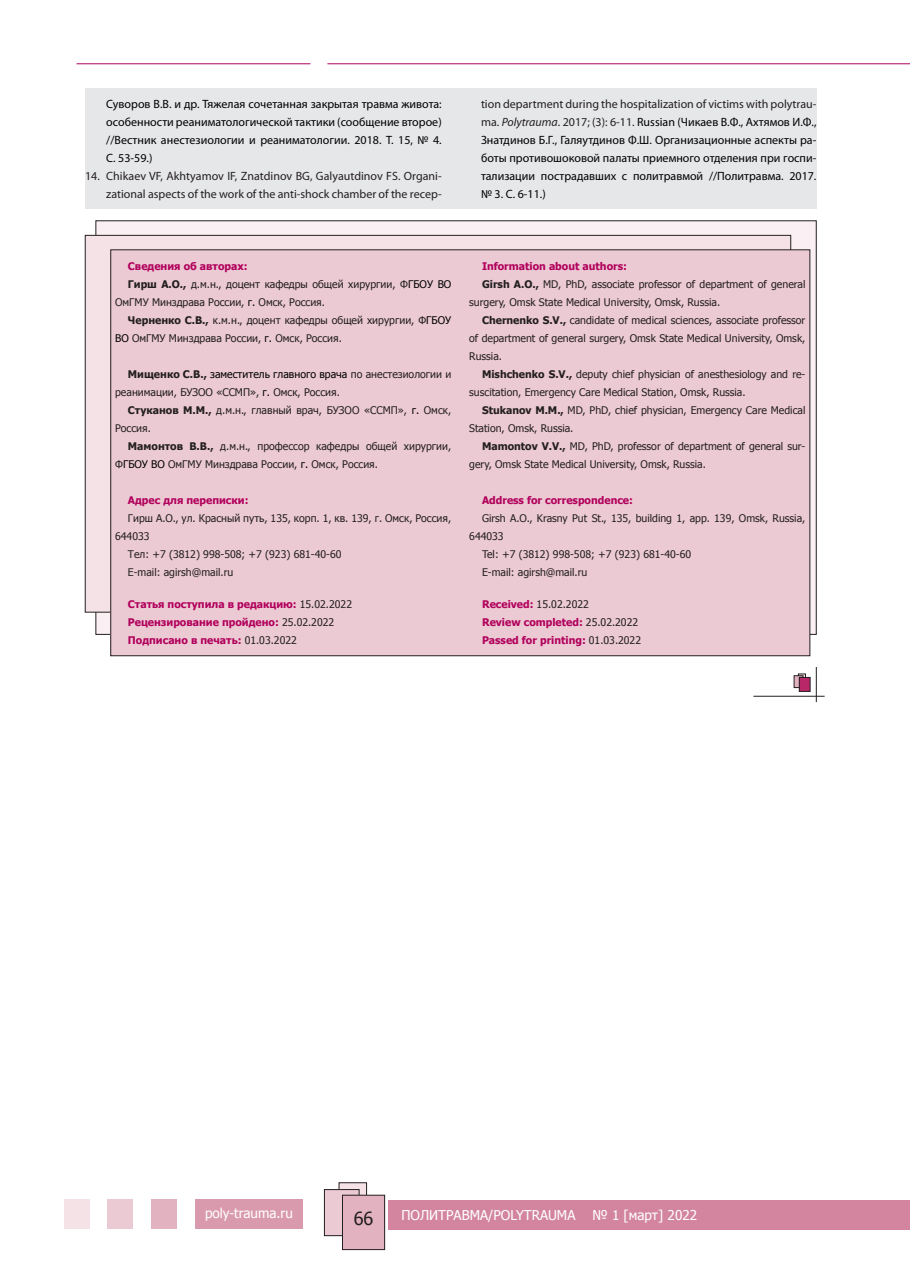
<style>
.page{position:relative;width:910px;height:1280px;background:#fff}
.page>*{position:absolute;margin:0;border:0;box-sizing:border-box;transform-origin:0 0}
.t1{font:18px "Tahoma";color:#231f20}
.t2{font:13.5px "Tahoma";color:#fff}
.t3{font:12px/18px "Myriad Pro";color:#000001;text-align:justify}
.t4{font:12px/18px "Myriad Pro";color:#231f20;text-align:right}
.t5{font:10.5px/18px "Tahoma";color:#231f20}
.t6{font:700 10.5px/18px "Tahoma";color:#b1015c}
.s1{color:#231f20}
.s2{font-style:italic;color:#231f20}
.s3{font-weight:700}
.s4{color:#000001}
.s5{font-weight:400;color:#231f20}
</style>
<div class="page">
<div style="left:196px;top:1198px;width:107px;height:30px;background:#da9aae"></div>
<div style="left:151px;top:1198px;width:25px;height:30px;background:#e3b2c1"></div>
<div style="left:107px;top:1198px;width:26px;height:30px;background:#eccad4"></div>
<div style="left:64px;top:1198px;width:25px;height:30px;background:#f5e2e7"></div>
<div style="left:389px;top:1199px;width:521px;height:30px;background:#d3859f"></div>
<div style="left:339px;top:1183px;width:28px;height:36px;background:#f5e2e7"></div>
<div style="left:339px;top:1182px;width:28px;height:37px;border:1px solid #231f20"></div>
<div style="left:324px;top:1189px;width:35px;height:47px;background:#eccad4"></div>
<div style="left:324px;top:1189px;width:35px;height:47px;border:1px solid #231f20"></div>
<div style="left:342px;top:1195px;width:43px;height:54px;background:#e3b2c1"></div>
<div style="left:342px;top:1195px;width:43px;height:55px;border:1px solid #231f20"></div>
<hr style="left:327px;top:63px;width:583px;height:1px;background:#b1015c">
<hr style="left:77px;top:63px;width:233px;height:1px;background:#b1015c">
<div style="left:85px;top:88px;width:731px;height:120px;background:#e6e7e9"></div>
<div style="left:96px;top:221px;width:720px;height:413px;background:#faf0f3"></div>
<div style="left:85px;top:235px;width:706px;height:377px;background:#f5e2e7"></div>
<div style="left:111px;top:250px;width:699px;height:406px;background:#eccad4"></div>
<div style="left:798px;top:674px;width:7px;height:9px;border:1px solid #231f20"></div>
<svg style="left:796px;top:678px;width:3px;height:8px"></svg>
<div style="left:799px;top:677px;width:11px;height:14px;background:#b82768"></div>
<div style="left:799px;top:677px;width:11px;height:14px;border:1px solid #231f20"></div>
<hr style="left:753px;top:696px;width:72px;height:1px;background:#231f20">
<hr style="left:816px;top:667px;width:1px;height:35px;background:#231f20">
<p class="t3" style="left:106px;top:95px;width:337px">Суворов В.В. и др. Тяжелая сочетанная закрытая травма живота: особенности реаниматологической тактики (сообщение второе) //Вестник анестезиологии и реаниматологии. 2018. Т. 15, № 4.<br>С. 53-59.)</p>
<p class="t4" style="left:85px;top:167px;width:358px">14. Chikaev VF, Akhtyamov IF, Znatdinov BG, Galyautdinov FS. Organi&shy;zational aspects of the work of the anti-shock chamber of the recep-</p>
<p class="t3" style="left:481px;top:95px;width:337px"><span class="s1">tion department during the hospitalization of victims with polytrau&shy;ma.</span> <span class="s2">Polytrauma</span><span class="s1">. 2017; (3): 6-11.</span> Russian (Чикаев В.Ф., Ахтямов И.Ф., Знатдинов Б.Г., Галяутдинов Ф.Ш. Организационные аспекты ра&shy;боты противошоковой палаты приемного отделения при госпи&shy;тализации пострадавших с политравмой //Политравма. 2017. № 3. С. 6-11.)</p>
<p class="t6" style="left:128px;top:257px;width:121px">Сведения об авторах:</p>
<p class="t5" style="left:128px;top:275px;width:325px"><span class="s3">Гирш А.О.,</span> д.м.н., доцент кафедры общей хирургии, Ф<span class="s4">ГБОУ ВО</span></p>
<p class="t5" style="left:115px;top:293px;width:211px">ОмГМУ Минздрава России, <span class="s4">г.</span> Омск, Россия.</p>
<p class="t5" style="left:128px;top:311px;width:325px"><span class="s3">Черненко С.В.,</span> к.м.н., доцент кафедры общей хирургии, Ф<span class="s4">ГБОУ</span></p>
<p class="t5" style="left:115px;top:329px;width:228px"><span class="s4">ВО</span> ОмГМУ Минздрава России, <span class="s4">г.</span> Омск, Россия.</p>
<p class="t5" style="left:115px;top:365px;width:338px;text-indent:13px"><span class="s3">Мищенко С.В.,</span> <span class="s4">заместитель главного врача</span> по анестезиологии и реанимации, БУЗОО «ССМП», <span class="s4">г.</span> Омск, Россия.</p>
<p class="t5" style="left:115px;top:401px;width:338px;text-indent:13px"><span class="s3">Стуканов М.М.,</span> д.м.н., главный врач, БУЗОО «ССМП», <span class="s4">г.</span> Омск,<br>Россия.</p>
<p class="t5" style="left:115px;top:437px;width:338px;text-indent:13px"><span class="s3">Мамонтов В.В.,</span> д.м.н., профессор кафедры общей хирургии,<br>Ф<span class="s4">ГБОУ ВО</span> ОмГМУ Минздрава России, <span class="s4">г.</span> Омск, Россия.</p>
<p class="t6" style="left:128px;top:491px;width:122px">Адрес для переписки:</p>
<p class="t5" style="left:128px;top:509px;width:325px">Гирш А.О., ул. Красный путь, 135, корп. 1, кв. 139, г. Омск, Россия,</p>
<p class="t5" style="left:115px;top:527px;width:36px">644033</p>
<p class="t5" style="left:128px;top:545px;width:215px">Тел: +7 (3812) 998-508; +7 (923) 681-40-60</p>
<p class="t5" style="left:128px;top:563px;width:107px">E-mail: agirsh@mail.ru</p>
<p class="t6" style="left:128px;top:594px;width:226px">Статья поступила в редакцию: <span class="s5">15.02.2022<br></span>Рецензирование пройдено: <span class="s5">25.02.2022<br></span>Подписано в печать: <span class="s5">01.03.2022</span></p>
<p class="t6" style="left:482px;top:257px;width:146px">Information about authors:</p>
<p class="t5" style="left:482px;top:275px;width:325px"><span class="s3">Girsh A.O.,</span> MD, PhD, associate professor of department of general</p>
<p class="t5" style="left:469px;top:293px;width:252px">surgery, Omsk State Medical University, Omsk, Russia.</p>
<p class="t5" style="left:482px;top:311px;width:325px"><span class="s3">Chernenko S.V.,</span> candidate of medical sciences, associate professor</p>
<p class="t5" style="left:469px;top:329px;width:338px">of department of general surgery, Omsk State Medical University, Omsk,</p>
<p class="t5" style="left:469px;top:347px;width:34px">Russia.</p>
<p class="t5" style="left:482px;top:365px;width:325px"><span class="s3">Mishchenko S.V.,</span> deputy chief physician of anesthesiology and re-</p>
<p class="t5" style="left:469px;top:383px;width:278px">suscitation, Emergency Care Medical Station, Omsk, Russia.</p>
<p class="t5" style="left:482px;top:401px;width:325px"><span class="s3">Stukanov M.M.,</span> MD, PhD, chief physician, Emergency Care Medical</p>
<p class="t5" style="left:469px;top:419px;width:106px">Station, Omsk, Russia.</p>
<p class="t5" style="left:482px;top:437px;width:325px"><span class="s3">Mamontov V.V.,</span> MD, PhD, professor of department of general sur-</p>
<p class="t5" style="left:469px;top:455px;width:238px">gery, Omsk State Medical University, Omsk, Russia.</p>
<p class="t6" style="left:482px;top:490px;width:152px">Address for correspondence:</p>
<p class="t5" style="left:482px;top:509px;width:325px">Girsh A.O., Krasny Put St., 135, building 1, app. 139, Omsk, Russia,</p>
<p class="t5" style="left:469px;top:527px;width:36px">644033</p>
<p class="t5" style="left:482px;top:545px;width:211px">Tel: +7 (3812) 998-508; +7 (923) 681-40-60</p>
<p class="t5" style="left:482px;top:563px;width:107px">E-mail: agirsh@mail.ru</p>
<p class="t6" style="left:482px;top:594px;width:161px">Received: <span class="s5">15.02.2022<br></span>Review completed: <span class="s5">25.02.2022<br></span>Passed for printing: <span class="s5">01.03.2022</span></p>
<p class="t2" style="left:205px;top:1204px;width:89px">poly-trauma.ru</p>
<h1 class="t1" style="left:354px;top:1206px;width:21px">66</h1>
<p class="t2" style="left:401px;top:1206px;width:176px">ПОЛИТРАВМА/POLYTRAUMA</p>
<p class="t2" style="left:592px;top:1206px;width:106px">№ 1 [март] 2022</p>
</div>
